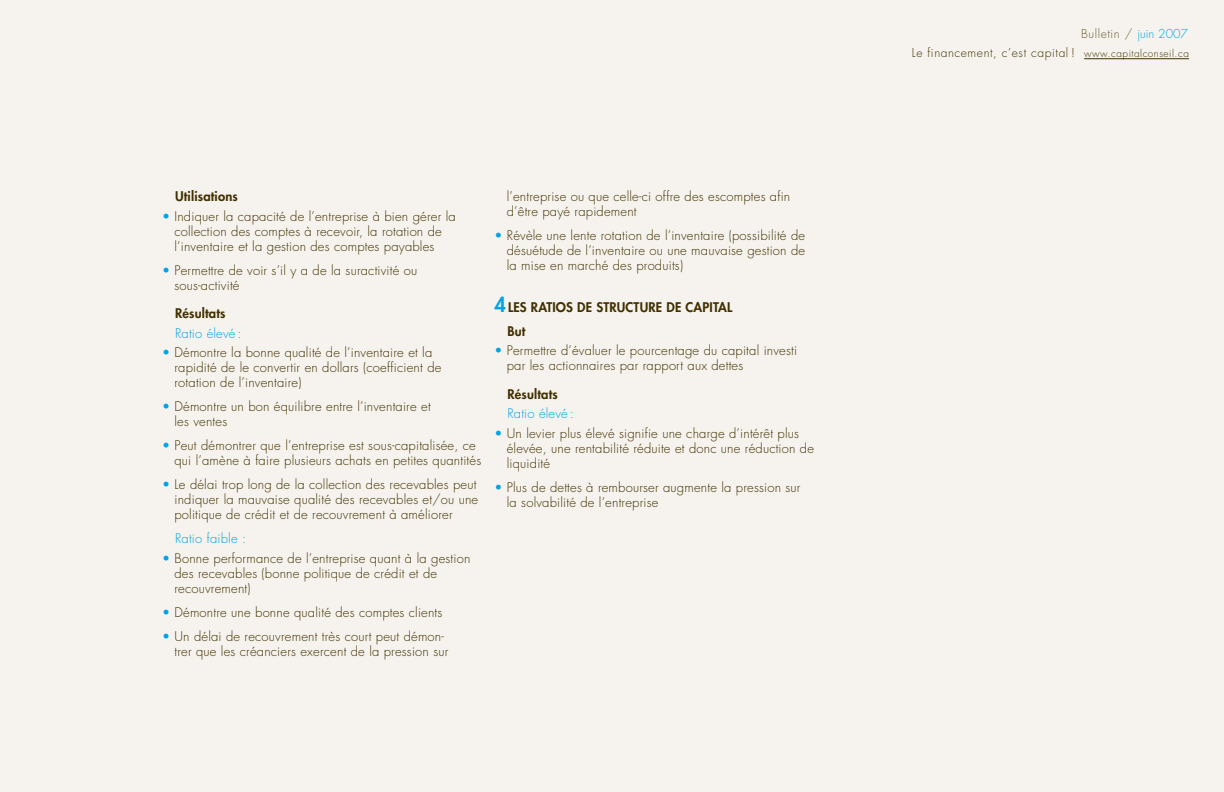
<style>
.page{position:relative;width:1224px;height:792px;background:#f6f3ee}
.page>*{position:absolute;margin:0;border:0;box-sizing:border-box;transform-origin:0 0}
.t1{font:300 13px/15px "Futura";letter-spacing:.015em;color:#413000}
.t2{font:800 13px/24px "Futura";letter-spacing:.015em;color:#413000}
.t3{font:300 13px "Futura";letter-spacing:.015em;color:#00a4e3}
.t4{font:300 12px "Futura";letter-spacing:.05em;color:#413000}
.t5{font:300 12px "Futura";letter-spacing:.05em;color:#675933}
.s1{color:#00a4e3}
.s2{font-size:20px;color:#00a4e3}
.s3{font-size:10px}
</style>
<div class="page">
<hr style="left:1084px;top:58px;width:105px;height:1px;background:#413000">
<p class="t2" style="left:175px;top:184px;width:64px">Utilisations</p>
<p class="t1" style="left:175px;top:209px;width:283px;text-indent:-12px"><span class="s1">•</span> Indiquer la capacité de l’entreprise à bien gérer la collection des comptes à recevoir, la rotation de l’inventaire et la gestion des comptes payables</p>
<p class="t1" style="left:175px;top:263px;width:244px;text-indent:-12px"><span class="s1">•</span> Permettre de voir s’il y a de la suractivité ou sous-activité</p>
<p class="t2" style="left:175px;top:301px;width:52px">Résultats</p>
<p class="t3" style="left:175px;top:325px;width:68px">Ratio élevé :</p>
<p class="t1" style="left:175px;top:345px;width:268px;text-indent:-12px"><span class="s1">•</span> Démontre la bonne qualité de l’inventaire et la rapidité de le convertir en dollars (coefficient de rotation de l’inventaire)</p>
<p class="t1" style="left:175px;top:399px;width:258px;text-indent:-12px"><span class="s1">•</span> Démontre un bon équilibre entre l’inventaire et les ventes</p>
<p class="t1" style="left:175px;top:438px;width:308px;text-indent:-12px"><span class="s1">•</span> Peut démontrer que l’entreprise est sous-capitalisée, ce qui l’amène à faire plusieurs achats en petites quantités</p>
<p class="t1" style="left:175px;top:477px;width:305px;text-indent:-12px"><span class="s1">•</span> Le délai trop long de la collection des recevables peut indiquer la mauvaise qualité des recevables et/ou une politique de crédit et de recouvrement à améliorer</p>
<p class="t3" style="left:175px;top:530px;width:73px">Ratio faible :</p>
<p class="t1" style="left:175px;top:551px;width:297px;text-indent:-12px"><span class="s1">•</span> Bonne performance de l’entreprise quant à la gestion des recevables (bonne politique de crédit et de recouvrement)</p>
<p class="t1" style="left:162px;top:605px;width:282px"><span class="s1">•</span> Démontre une bonne qualité des comptes clients</p>
<p class="t1" style="left:175px;top:629px;width:275px;text-indent:-12px"><span class="s1">•</span> Un délai de recouvrement très court peut démon&shy;trer que les créanciers exercent de la pression sur</p>
<p class="t1" style="left:507px;top:189px;width:285px">l’entreprise ou que celle-ci offre des escomptes afin d’être payé rapidement</p>
<p class="t1" style="left:507px;top:228px;width:300px;text-align:justify;text-indent:-12px"><span class="s1">•</span> Révèle une lente rotation de l’inventaire (possibilité de désuétude de l’inventaire ou une mauvaise gestion de la mise en marché des produits)</p>
<p class="t2" style="left:507px;top:295px;width:226px;text-indent:-13px"><span class="s2">4</span> LES RATIOS DE STRUCTURE DE CAPITAL<br>But</p>
<p class="t1" style="left:507px;top:343px;width:292px;text-indent:-12px"><span class="s1">•</span> Permettre d’évaluer le pourcentage du capital investi par les actionnaires par rapport aux dettes</p>
<p class="t2" style="left:507px;top:382px;width:52px">Résultats</p>
<p class="t3" style="left:507px;top:405px;width:68px">Ratio élevé :</p>
<p class="t1" style="left:507px;top:426px;width:309px;text-indent:-12px"><span class="s1">•</span> Un levier plus élevé signifie une charge d’intérêt plus élevée, une rentabilité réduite et donc une réduction de liquidité</p>
<p class="t1" style="left:507px;top:480px;width:295px;text-indent:-12px"><span class="s1">•</span> Plus de dettes à rembourser augmente la pression sur la solvabilité de l’entreprise</p>
<p class="t5" style="left:1081px;top:26px;width:108px">Bulletin / <span class="s1">juin 2007</span></p>
<p class="t4" style="left:912px;top:45px;width:279px">Le financement, c’est capital ! <span class="s3">www.capitalconseil.ca</span></p>
</div>
